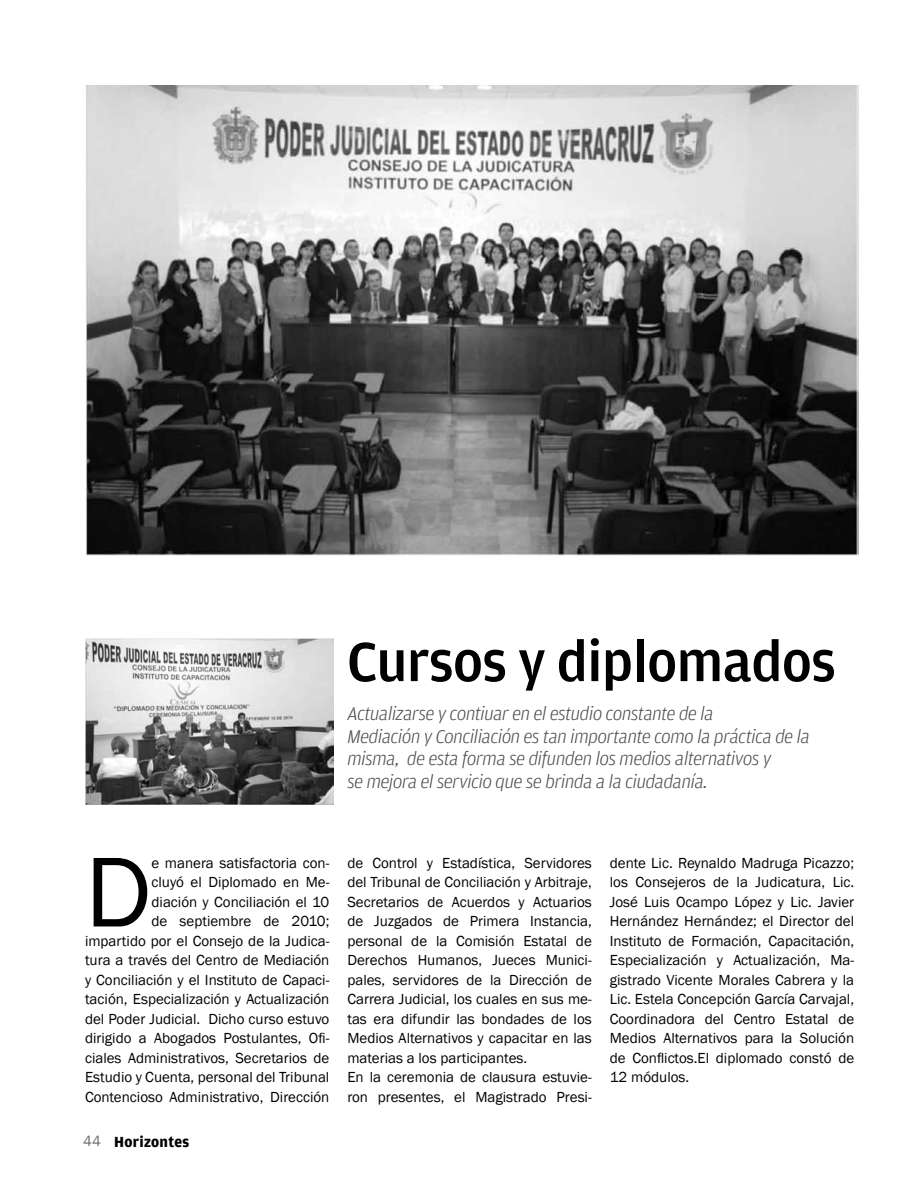
<style>
.page{position:relative;width:918px;height:1188px;background:#fff}
.page>*{position:absolute;margin:0;border:0;box-sizing:border-box;transform-origin:0 0}
.t1{font:102.75px "Franklin Gothic";color:#000}
.t2{font:500 58.5px "Amplitude";color:#000}
.t3{font:italic 300 19.5px/22.5px "Amplitude";color:#4d4d4f}
.t4{font:700 15.45px "Amplitude";letter-spacing:.02em;color:#000}
.t5{font:15px/19.5px "Franklin Gothic";color:#000;text-align:right}
.s1{font-family:"Franklin Gothic";font-weight:400;font-size:15px;color:#6d6e71}
</style>
<div class="page">
<img style="left:86px;top:85px;width:772px;height:471px">
<img style="left:85px;top:639px;width:248px;height:166px">
<h2 class="t2" style="left:347px;top:629px;width:490px">Cursos y diplomados</h2>
<h3 class="t3" style="left:347px;top:703px;width:464px">Actualizarse y contiuar en el estudio constante de la<br>Mediación y Conciliación es tan importante como la práctica de la misma, de esta forma se difunden los medios alternativos y<br>se mejora el servicio que se brinda a la ciudadanía.</h3>
<p class="t5" style="left:85px;top:854px;width:246px">e manera satisfactoria con-<br>cluyó el Diplomado en Me-<br>diación y Conciliación el 10<br>de septiembre de 2010;<br>impartido por el Consejo de la Judica&shy;tura a través del Centro de Mediación y Conciliación y el Instituto de Capaci&shy;tación, Especialización y Actualización del Poder Judicial. Dicho curso estuvo dirigido a Abogados Postulantes, Ofi&shy;ciales Administrativos, Secretarios de Estudio y Cuenta, personal del Tribunal Contencioso Administrativo, Dirección</p>
<p class="t5" style="left:347px;top:854px;width:246px;text-align:left">de Control y Estadística, Servidores del Tribunal de Conciliación y Arbitraje, Secretarios de Acuerdos y Actuarios de Juzgados de Primera Instancia, personal de la Comisión Estatal de Derechos Humanos, Jueces Munici&shy;pales, servidores de la Dirección de Carrera Judicial, los cuales en sus me&shy;tas era difundir las bondades de los Medios Alternativos y capacitar en las materias a los participantes.<br>En la ceremonia de clausura estuvie&shy;ron presentes, el Magistrado Presi-</p>
<p class="t5" style="left:610px;top:854px;width:246px;text-align:justify">dente Lic. Reynaldo Madruga Picazzo; los Consejeros de la Judicatura, Lic.<br>José Luis Ocampo López y Lic. Javier Hernández Hernández; el Director del Instituto de Formación, Capacitación, Especialización y Actualización, Ma&shy;gistrado Vicente Morales Cabrera y la Lic. Estela Concepción García Carvajal, Coordinadora del Centro Estatal de Medios Alternativos para la Solución de Conflictos.El diplomado constó de 12 módulos.</p>
<h1 class="t1" style="left:85px;top:828px;width:68px">D</h1>
<p class="t4" style="left:83px;top:1133px;width:108px"><span class="s1">44</span> Horizontes</p>
</div>
